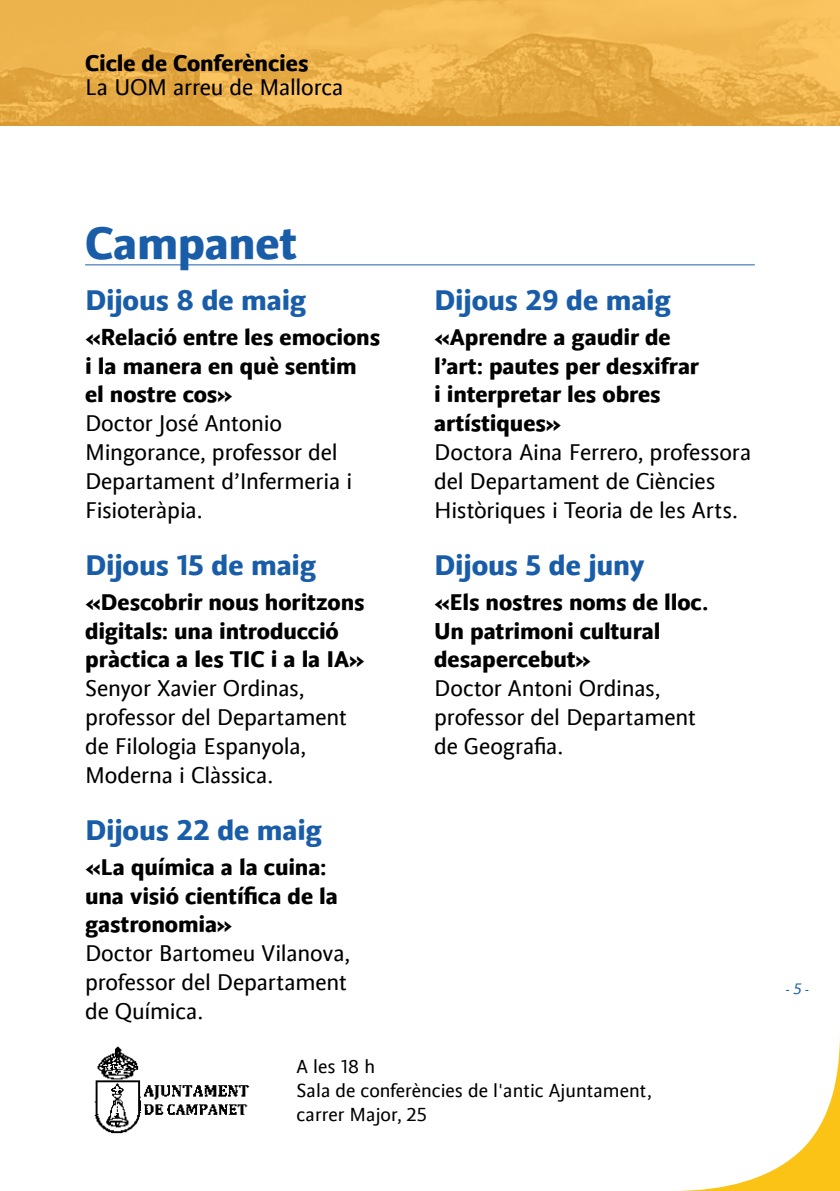
<style>
.page{position:relative;width:840px;height:1191px;background:#fff}
.page>*{position:absolute;margin:0;border:0;box-sizing:border-box;transform-origin:0 0}
.t1{font:700 48px "UI Bsans";letter-spacing:-.015em;color:#195da9}
.t2{font:700 30px "UI Bsans";letter-spacing:-.005em;color:#195da9}
.t3{font:24px/28.8px "UI Bsans";letter-spacing:-.01em;color:#000}
.t4{font:700 24px/28.8px "UI Bsans";letter-spacing:-.005em;color:#000}
.t5{font:20px/24px "UI Bsans";color:#000}
.t6{font:italic 16px "UI Bsans";color:#195da9}
</style>
<div class="page">
<svg style="left:676px;top:1056px;width:163px;height:135px"></svg>
<hr style="left:85px;top:264px;width:669px;height:1px;background:#195da9">
<img style="left:94px;top:1046px;width:156px;height:88px">
<svg style="left:0;top:0;width:839px;height:126px;background:#ecb24c"></svg>
<p class="t4" style="left:85px;top:48px;width:225px">Cicle de Conferències</p>
<p class="t3" style="left:85px;top:72px;width:260px">La UOM arreu de Mallorca</p>
<h1 class="t1" style="left:85px;top:214px;width:213px">Campanet</h1>
<p class="t2" style="left:85px;top:282px;width:222px">Dijous 8 de maig</p>
<p class="t4" style="left:85px;top:322px;width:296px">«Relació entre les emocions i la manera en què sentim el nostre cos»</p>
<p class="t3" style="left:85px;top:409px;width:268px">Doctor José Antonio<br>Mingorance, professor del<br>Departament d’Infermeria i<br>Fisioteràpia.</p>
<p class="t2" style="left:85px;top:547px;width:232px">Dijous 15 de maig</p>
<p class="t4" style="left:85px;top:587px;width:281px">«Descobrir nous horitzons digitals: una introducció pràctica a les TIC i a la IA»</p>
<p class="t3" style="left:85px;top:674px;width:263px">Senyor Xavier Ordinas, professor del Departament de Filologia Espanyola,<br>Moderna i Clàssica.</p>
<p class="t2" style="left:85px;top:812px;width:238px">Dijous 22 de maig</p>
<p class="t4" style="left:85px;top:852px;width:254px">«La química a la cuina: una visió científica de la gastronomia»</p>
<p class="t3" style="left:85px;top:939px;width:266px">Doctor Bartomeu Vilanova, professor del Departament de Química.</p>
<p class="t2" style="left:434px;top:282px;width:238px">Dijous 29 de maig</p>
<p class="t4" style="left:434px;top:322px;width:266px">«Aprendre a gaudir de l’art: pautes per desxifrar i interpretar les obres artístiques»</p>
<p class="t3" style="left:434px;top:438px;width:318px">Doctora Aina Ferrero, professora del Departament de Ciències<br>Històriques i Teoria de les Arts.</p>
<p class="t2" style="left:434px;top:547px;width:212px">Dijous 5 de juny</p>
<p class="t4" style="left:434px;top:587px;width:275px">«Els nostres noms de lloc.<br>Un patrimoni cultural desapercebut»</p>
<p class="t3" style="left:434px;top:674px;width:263px">Doctor Antoni Ordinas, professor del Departament de Geografia.</p>
<p class="t5" style="left:296px;top:1054px;width:357px">A les 18 h<br>Sala de conferències de l'antic Ajuntament, carrer Major, 25</p>
<p class="t6" style="left:785px;top:979px;width:25px">- 5 -</p>
</div>
